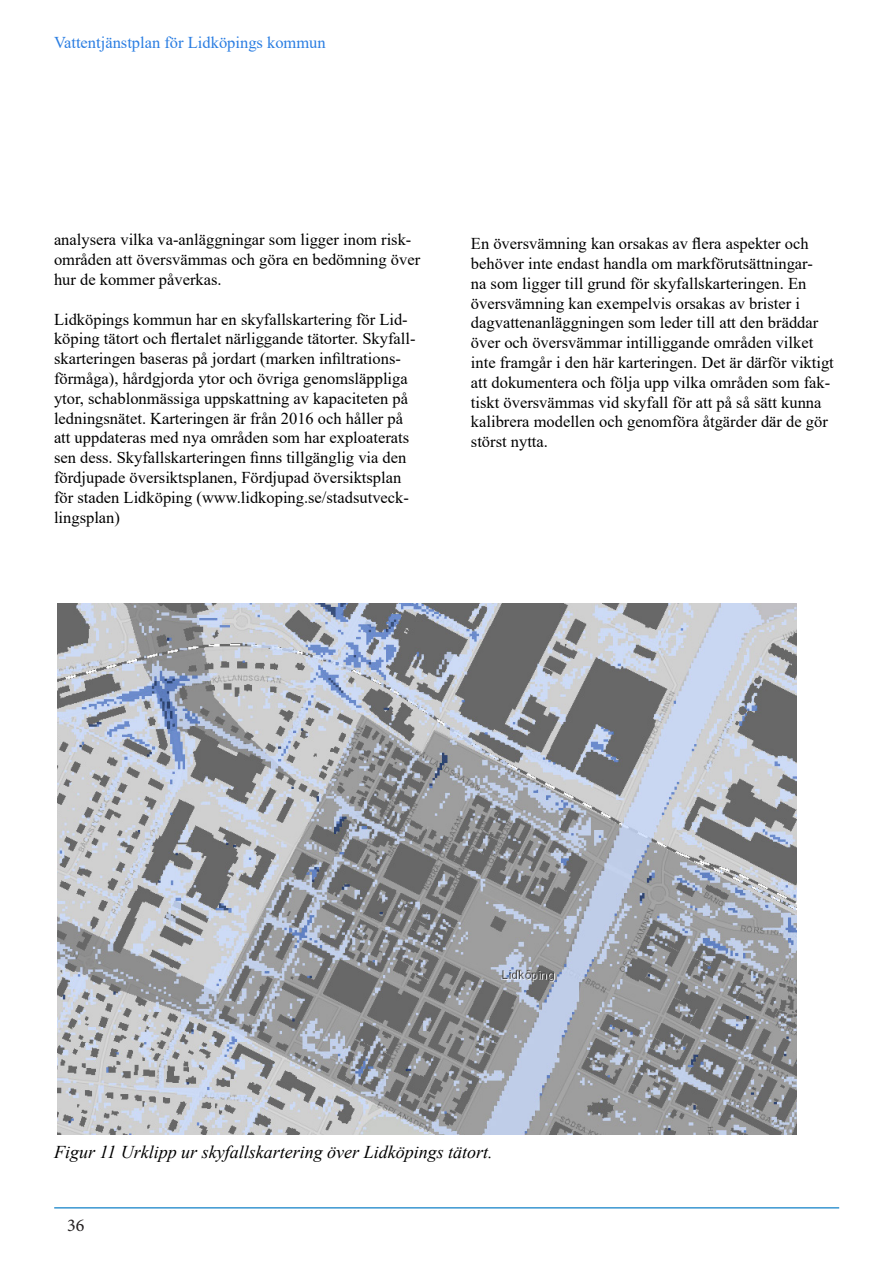
<style>
.page{position:relative;width:893px;height:1263px;background:#fff}
.page>*{position:absolute;margin:0;border:0;box-sizing:border-box;transform-origin:0 0}
.t1{font:italic 18px "Times New Roman";color:#000}
.t2{font:18px "Minion Pro";color:#231f20}
.t3{font:16.5px/19.8px "Times New Roman";color:#000}
.t4{font:16.5px "Times New Roman";color:#2b7ee2}
</style>
<div class="page">
<hr style="left:54px;top:1207px;width:785px;height:1px;background:#3a96d1">
<img style="left:57px;top:604px;width:740px;height:530px">
<p class="t4" style="left:54px;top:30px;width:273px">Vattentjänstplan för Lidköpings kommun</p>
<p class="t3" style="left:54px;top:229px;width:368px">analysera vilka va-anläggningar som ligger inom risk&shy;områden att översvämmas och göra en bedömning över hur de kommer påverkas.</p>
<p class="t3" style="left:54px;top:309px;width:363px">Lidköpings kommun har en skyfallskartering för Lid&shy;köping tätort och flertalet närliggande tätorter. Skyfall&shy;skarteringen baseras på jordart (marken infiltrations&shy;förmåga), hårdgjorda ytor och övriga genomsläppliga ytor, schablonmässiga uppskattning av kapaciteten på ledningsnätet. Karteringen är från 2016 och håller på att uppdateras med nya områden som har exploaterats sen dess. Skyfallskarteringen finns tillgänglig via den fördjupade översiktsplanen, Fördjupad översiktsplan för staden Lidköping (www.lidkoping.se/stadsutveck&shy;lingsplan)</p>
<p class="t3" style="left:471px;top:233px;width:364px">En översvämning kan orsakas av flera aspekter och behöver inte endast handla om markförutsättningar-<br>na som ligger till grund för skyfallskarteringen. En översvämning kan exempelvis orsakas av brister i dagvattenanläggningen som leder till att den bräddar över och översvämmar intilliggande områden vilket inte framgår i den här karteringen. Det är därför viktigt att dokumentera och följa upp vilka områden som fak&shy;tiskt översvämmas vid skyfall för att på så sätt kunna kalibrera modellen och genomföra åtgärder där de gör störst nytta.</p>
<p class="t1" style="left:54px;top:1139px;width:440px">Figur 11 Urklipp ur skyfallskartering över Lidköpings tätort.</p>
<p class="t2" style="left:67px;top:1213px;width:19px">36</p>
</div>
